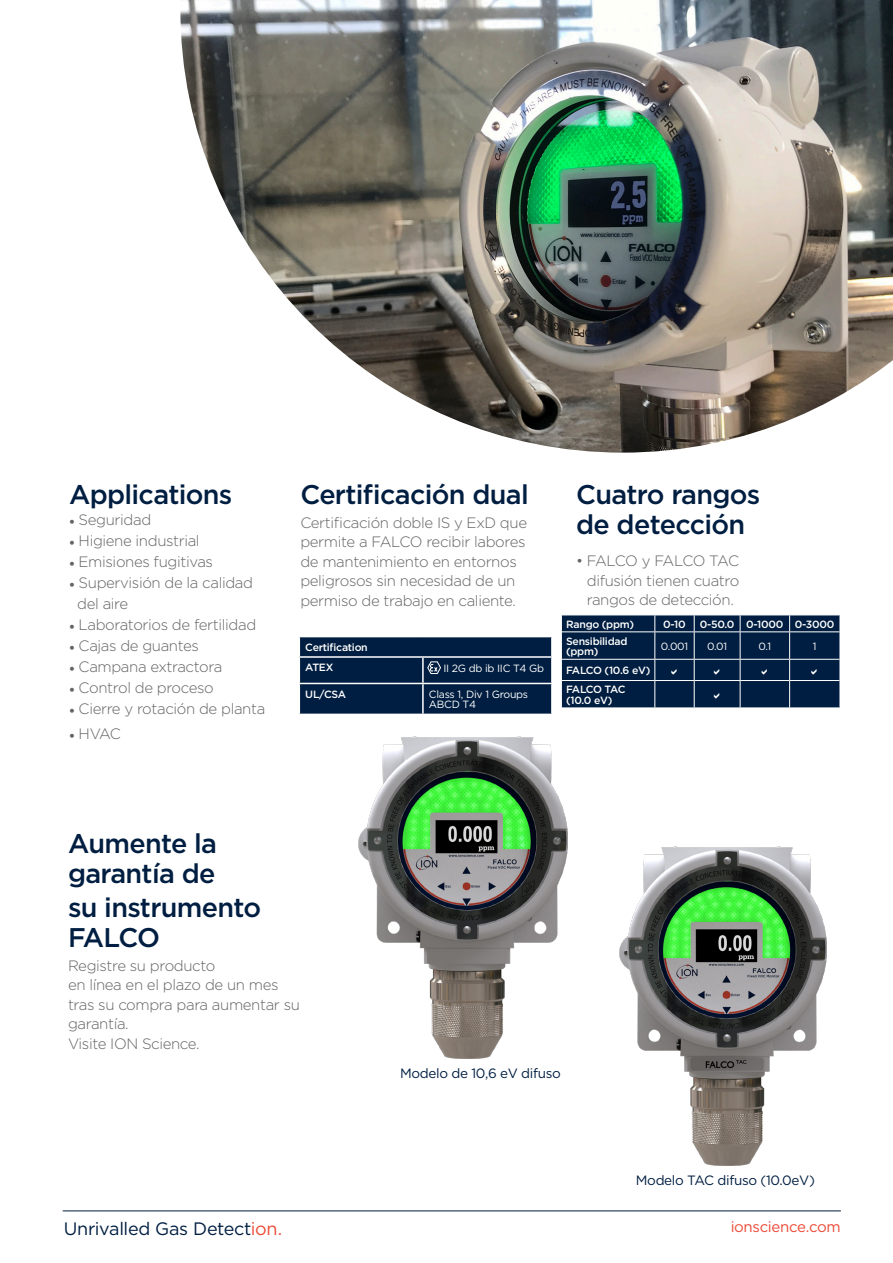
<style>
.page{position:relative;width:893px;height:1263px;background:#fff}
.page>*{position:absolute;margin:0;border:0;box-sizing:border-box;transform-origin:0 0}
.Subhead_2{font:500 27px/30px "Gotham";letter-spacing:-.025em;color:#001e41}
.Subhead_1{font:500 27px/30px "Gotham";letter-spacing:-.025em;color:#001e41}
.t1{font:18px "Gotham";letter-spacing:-.02em;color:#001e41}
.Body_copy_1{font:300 15px/19.5px "Gotham";letter-spacing:-.025em;color:#636366;text-align:justify}
.Subhead_2-2{font:300 15px/21px "Gotham";letter-spacing:-.025em;color:#636366}
.t2{font:15px "Gotham";letter-spacing:-.025em;color:#ed4b38}
.Subhead_2-3{font:13.5px "Gotham";letter-spacing:-.025em;color:#001e41}
.Subhead_2-4{font:500 10.5px/10.5px "Gotham";letter-spacing:-.025em;color:#fff}
.Subhead_2-5{font:10.5px/10.5px "Gotham";letter-spacing:-.025em;color:#fff}
.Subhead_2-6{font:500 10.5px/10.5px "Gotham";letter-spacing:-.055em;color:#fff}
.s1{font-family:"Minion Pro";font-weight:400}
.s2{color:#ed4b38}
</style>
<div class="page">
<img style="left:180px;top:0;width:713px;height:453px">
<hr style="left:63px;top:1210px;width:778px;height:1px;background:#001e41">
<svg style="left:299px;top:637px;width:253px;height:77px;background:#102c4c"></svg>
<img style="left:359px;top:737px;width:208px;height:321px">
<img style="left:620px;top:846px;width:206px;height:319px">
<svg style="left:562px;top:615px;width:277px;height:93px;background:#0e2a4b"></svg>
<p class="Subhead_2" style="left:69px;top:479px;width:165px">Applications</p>
<p class="Subhead_2-2" style="left:69px;top:509px;width:84px"><span class="s1">•</span> Seguridad</p>
<p class="Subhead_2-2" style="left:69px;top:530px;width:132px"><span class="s1">•</span> Higiene industrial</p>
<p class="Subhead_2-2" style="left:69px;top:551px;width:146px"><span class="s1">•</span> Emisiones fugitivas</p>
<p class="Subhead_2-2" style="left:77px;top:572px;width:177px;text-indent:-8px"><span class="s1">•</span> Supervisión de la calidad del aire</p>
<p class="Subhead_2-2" style="left:69px;top:614px;width:189px"><span class="s1">•</span> Laboratorios de fertilidad</p>
<p class="Subhead_2-2" style="left:69px;top:635px;width:132px"><span class="s1">•</span> Cajas de guantes</p>
<p class="Subhead_2-2" style="left:69px;top:656px;width:155px"><span class="s1">•</span> Campana extractora</p>
<p class="Subhead_2-2" style="left:69px;top:677px;width:146px"><span class="s1">•</span> Control de proceso</p>
<p class="Subhead_2-2" style="left:69px;top:698px;width:198px"><span class="s1">•</span> Cierre y rotación de planta</p>
<p class="Subhead_2-2" style="left:69px;top:723px;width:53px"><span class="s1">•</span> HVAC</p>
<p class="Subhead_2" style="left:300px;top:479px;width:230px">Certificación dual</p>
<p class="Body_copy_1" style="left:300px;top:512px;width:228px;text-align:left">Certificación doble IS y ExD que permite a FALCO recibir labores de mantenimiento en entornos peligrosos sin necesidad de un permiso de trabajo en caliente.</p>
<p class="Subhead_2-4" style="left:305px;top:642px;width:64px">Certification</p>
<p class="Subhead_2-4" style="left:305px;top:662px;width:30px">ATEX</p>
<p class="Subhead_2-5" style="left:443px;top:663px;width:102px">II 2G db ib IIC T4 Gb</p>
<p class="Subhead_2-4" style="left:305px;top:689px;width:42px">UL/CSA</p>
<p class="Subhead_2-5" style="left:429px;top:689px;width:101px">Class 1, Div 1 Groups<br>ABCD T4</p>
<p class="Subhead_1" style="left:576px;top:479px;width:186px">Cuatro rangos de detección</p>
<p class="Body_copy_1" style="left:587px;top:551px;width:154px;text-indent:-11px">• FALCO y FALCO TAC difusión tienen cuatro rangos de detección.</p>
<p class="Subhead_2-4" style="left:566px;top:618px;width:70px">Rango (ppm)</p>
<p class="Subhead_2-4" style="left:663px;top:618px;width:24px">0-10</p>
<p class="Subhead_2-4" style="left:700px;top:618px;width:36px">0-50.0</p>
<p class="Subhead_2-4" style="left:746px;top:618px;width:39px">0-1000</p>
<p class="Subhead_2-4" style="left:795px;top:618px;width:41px">0-3000</p>
<p class="Subhead_2-4" style="left:566px;top:635px;width:63px">Sensibilidad (ppm)</p>
<p class="Subhead_2-5" style="left:661px;top:641px;width:29px">0.001</p>
<p class="Subhead_2-5" style="left:707px;top:641px;width:22px">0.01</p>
<p class="Subhead_2-5" style="left:759px;top:641px;width:14px">0.1</p>
<p class="Subhead_2-5" style="left:813px;top:641px;width:5px">1</p>
<p class="Subhead_2-4" style="left:566px;top:665px;width:86px">FALCO (10.6 eV)</p>
<p class="Subhead_2-6" style="left:566px;top:684px;width:61px">FALCO TAC (10.0 eV)</p>
<p class="Subhead_2" style="left:68px;top:828px;width:151px">Aumente la garantía de</p>
<p class="Subhead_2" style="left:68px;top:892px;width:195px">su instrumento<br>FALCO</p>
<p class="Body_copy_1" style="left:68px;top:955px;width:149px">Registre su producto</p>
<p class="Body_copy_1" style="left:68px;top:975px;width:212px">en línea en el plazo de un mes</p>
<p class="Body_copy_1" style="left:68px;top:994px;width:233px">tras su compra para aumentar su</p>
<p class="Body_copy_1" style="left:68px;top:1014px;width:62px">garantía.</p>
<p class="Body_copy_1" style="left:68px;top:1033px;width:133px">Visite ION Science.</p>
<p class="Subhead_2-3" style="left:400px;top:1066px;width:162px">Modelo de 10,6 eV difuso</p>
<p class="Subhead_2-3" style="left:636px;top:1173px;width:180px">Modelo TAC difuso (10.0eV)</p>
<p class="t1" style="left:64px;top:1218px;width:220px">Unrivalled Gas Detect<span class="s2">ion.</span></p>
<p class="t2" style="left:731px;top:1219px;width:112px">ionscience.com</p>
</div>
